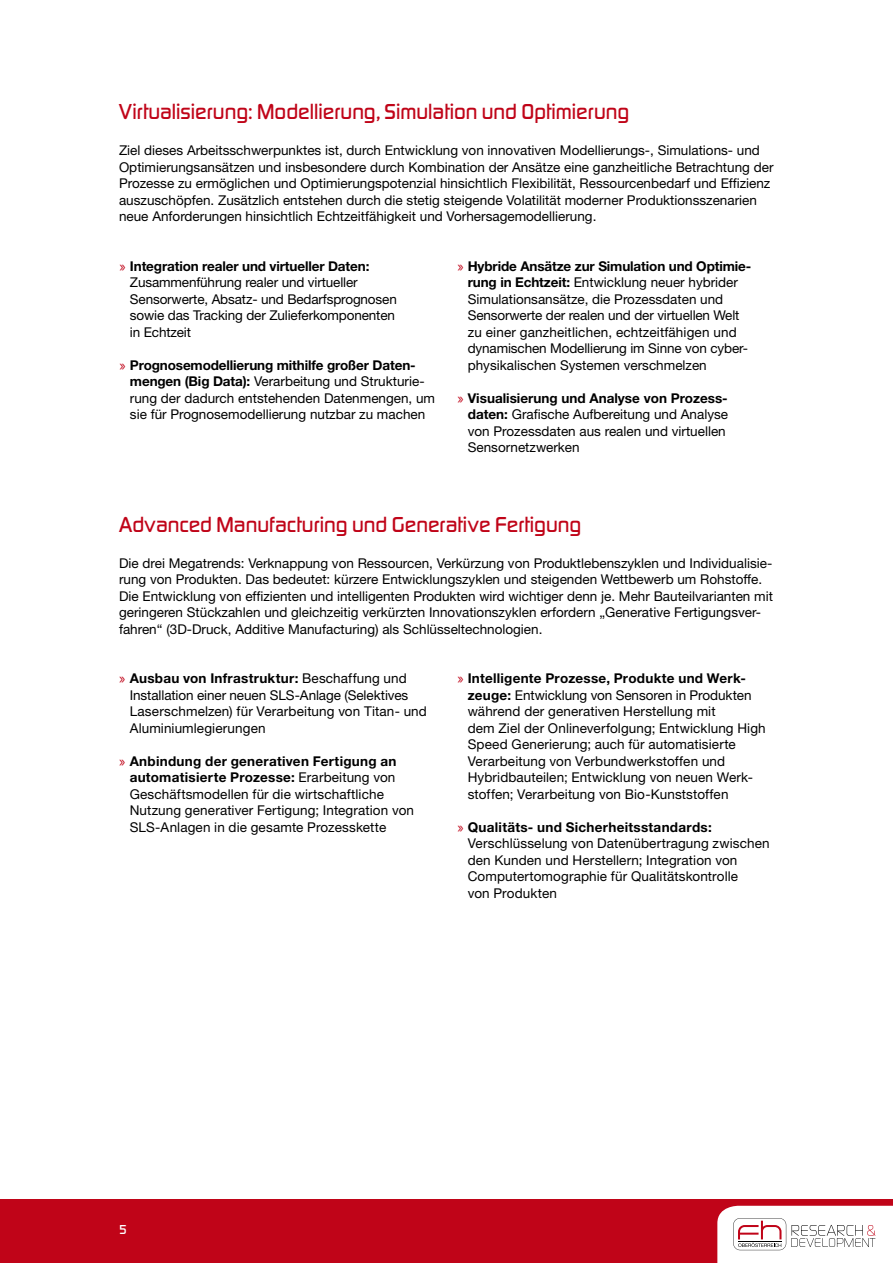
<style>
.page{position:relative;width:893px;height:1263px;background:#fff}
.page>*{position:absolute;margin:0;border:0;box-sizing:border-box;transform-origin:0 0}
.t1{font:500 22.5px "Digital Sans EF";color:#c00418}
.t2{font:13.5px/16.5px "Helvetica Neue LT Std";color:#000}
.t3{font:500 13.5px "Digital Sans EF";color:#fff}
.s1{font-family:"Digital Sans EF";font-weight:500;color:#c00418}
.s2{font-weight:700}
</style>
<div class="page">
<div style="left:0;top:1199px;width:893px;height:64px;background:#c00418"></div>
<svg style="left:717px;top:1206px;width:176px;height:57px;background:#f2eced"></svg>
<h1 class="t1" style="left:119px;top:98px;width:512px">Virtualisierung: Modellierung, Simulation und Optimierung</h1>
<p class="t2" style="left:119px;top:142px;width:656px">Ziel dieses Arbeitsschwerpunktes ist, durch Entwicklung von innovativen Modellierungs-, Simulations- und Optimierungsansätzen und insbesondere durch Kombination der Ansätze eine ganzheitliche Betrachtung der Prozesse zu ermöglichen und Optimierungspotenzial hinsichtlich Flexibilität, Ressourcenbedarf und Effizienz auszuschöpfen. Zusätzlich entstehen durch die stetig steigende Volatilität moderner Produktionsszenarien neue Anforderungen hinsichtlich Echtzeitfähigkeit und Vorhersagemodellierung.</p>
<p class="t2" style="left:130px;top:257px;width:268px;text-indent:-10px"><span class="s1">»</span> <span class="s2">Integration realer und virtueller Daten:<br></span>Zusammenführung realer und virtueller Sensorwerte, Absatz- und Bedarfsprognosen sowie das Tracking der Zulieferkomponenten in Echtzeit</p>
<p class="t2" style="left:130px;top:356px;width:307px;text-indent:-10px"><span class="s1">»</span> <span class="s2">Prognosemodellierung mithilfe großer Daten&shy;mengen (Big Data):</span> Verarbeitung und Strukturie&shy;rung der dadurch entstehenden Datenmengen, um sie für Prognosemodellierung nutzbar zu machen</p>
<p class="t2" style="left:468px;top:257px;width:285px;text-indent:-10px"><span class="s1">»</span> <span class="s2">Hybride Ansätze zur Simulation und Optimie&shy;rung in Echtzeit:</span> Entwicklung neuer hybrider Simulationsansätze, die Prozessdaten und Sensorwerte der realen und der virtuellen Welt zu einer ganzheitlichen, echtzeitfähigen und dynamischen Modellierung im Sinne von cyber&shy;physikalischen Systemen verschmelzen</p>
<p class="t2" style="left:468px;top:389px;width:262px;text-indent:-10px"><span class="s1">»</span> <span class="s2">Visualisierung und Analyse von Prozess&shy;daten:</span> Grafische Aufbereitung und Analyse von Prozessdaten aus realen und virtuellen Sensornetzwerken</p>
<h1 class="t1" style="left:119px;top:511px;width:464px">Advanced Manufacturing und Generative Fertigung</h1>
<p class="t2" style="left:119px;top:554px;width:655px">Die drei Megatrends: Verknappung von Ressourcen, Verkürzung von Produktlebenszyklen und Individualisie&shy;rung von Produkten. Das bedeutet: kürzere Entwicklungszyklen und steigenden Wettbewerb um Rohstoffe.<br>Die Entwicklung von effizienten und intelligenten Produkten wird wichtiger denn je. Mehr Bauteilvarianten mit geringeren Stückzahlen und gleichzeitig verkürzten Innovationszyklen erfordern „Generative Fertigungsver&shy;fahren“ (3D-Druck, Additive Manufacturing) als Schlüsseltechnologien.</p>
<p class="t2" style="left:130px;top:670px;width:299px;text-indent:-10px"><span class="s1">»</span> <span class="s2">Ausbau von Infrastruktur:</span> Beschaffung und Installation einer neuen SLS-Anlage (Selektives Laserschmelzen) für Verarbeitung von Titan- und Aluminiumlegierungen</p>
<p class="t2" style="left:130px;top:752px;width:286px;text-indent:-10px"><span class="s1">»</span> <span class="s2">Anbindung der generativen Fertigung an automatisierte Prozesse:</span> Erarbeitung von Geschäftsmodellen für die wirtschaftliche Nutzung generativer Fertigung; Integration von SLS-Anlagen in die gesamte Prozesskette</p>
<p class="t2" style="left:468px;top:670px;width:300px;text-indent:-10px"><span class="s1">»</span> <span class="s2">Intelligente Prozesse, Produkte und Werk&shy;zeuge:</span> Entwicklung von Sensoren in Produkten während der generativen Herstellung mit<br>dem Ziel der Onlineverfolgung; Entwicklung High Speed Generierung; auch für automatisierte Verarbeitung von Verbundwerkstoffen und Hybridbauteilen; Entwicklung von neuen Werk&shy;stoffen; Verarbeitung von Bio-Kunststoffen</p>
<p class="t2" style="left:468px;top:818px;width:303px;text-indent:-10px"><span class="s1">»</span> <span class="s2">Qualitäts- und Sicherheitsstandards:<br></span>Verschlüsselung von Datenübertragung zwischen den Kunden und Herstellern; Integration von Computertomographie für Qualitätskontrolle<br>von Produkten</p>
<p class="t3" style="left:119px;top:1221px;width:9px">5</p>
</div>
